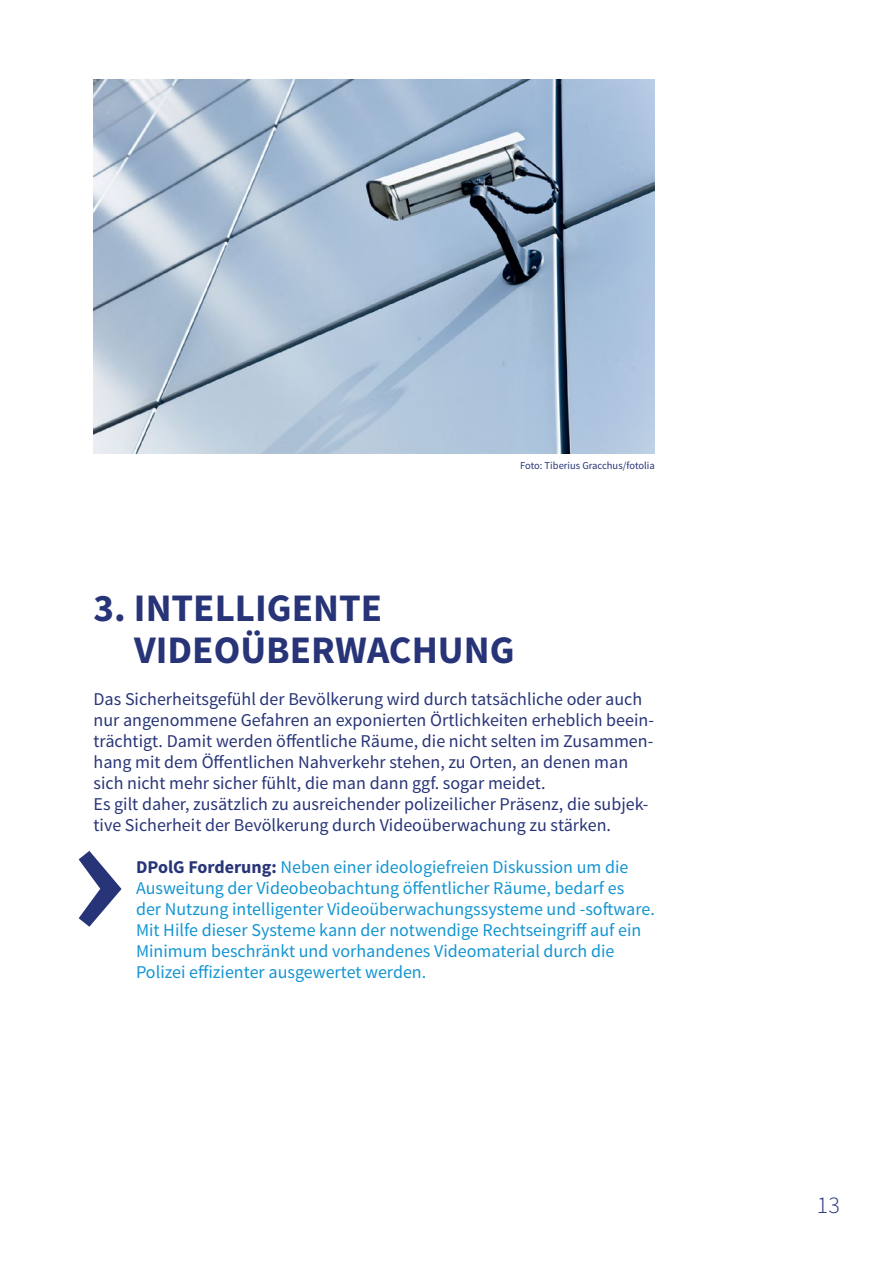
<style>
.page{position:relative;width:893px;height:1263px;background:#fff}
.page>*{position:absolute;margin:0;border:0;box-sizing:border-box;transform-origin:0 0}
.t1{font:700 39px/42px "Source Sans Pro";color:#283478}
.t2{font:300 24px "Source Sans Pro";color:#283478}
.t3{font:18px/21px "Source Sans Pro";color:#283478}
.t4{font:18px/21px "Source Sans Pro";color:#1395d3}
.t5{font:10.5px "Source Sans Pro";color:#283478}
.s1{font-weight:700;color:#283478}
</style>
<div class="page">
<img style="left:94px;top:80px;width:561px;height:373px">
<svg style="left:79px;top:851px;width:43px;height:76px"></svg>
<p class="t5" style="left:520px;top:459px;width:136px">Foto: Tiberius Gracchus/fotolia</p>
<h1 class="t1" style="left:134px;top:588px;width:382px;text-indent:-41px">3. INTELLIGENTE<br>VIDEOÜBERWACHUNG</h1>
<p class="t3" style="left:94px;top:689px;width:562px">Das Sicherheitsgefühl der Bevölkerung wird durch tatsächliche oder auch nur angenommene Gefahren an exponierten Örtlichkeiten erheblich beein&shy;trächtigt. Damit werden öffentliche Räume, die nicht selten im Zusammen&shy;hang mit dem Öffentlichen Nahverkehr stehen, zu Orten, an denen man sich nicht mehr sicher fühlt, die man dann ggf. sogar meidet.<br>Es gilt daher, zusätzlich zu ausreichender polizeilicher Präsenz, die subjek&shy;tive Sicherheit der Bevölkerung durch Videoüberwachung zu stärken.</p>
<p class="t4" style="left:136px;top:857px;width:520px"><span class="s1">DPOLG FORDERUNG:</span> N eben einer ideologiefreien Diskussion um die Ausweitung der Videobeobachtung öffentlicher Räume, bedarf es<br>der N utzung intelligenter Videoüberwachungssysteme und -software.<br>Mit H ilfe dieser Systeme kann der notwendige Rechtseingriff auf ein Minimum beschränkt und vorhandenes Videomaterial durch die Polizei effizienter ausgewertet werden.</p>
<h2 class="t2" style="left:817px;top:1191px;width:24px">13</h2>
</div>
